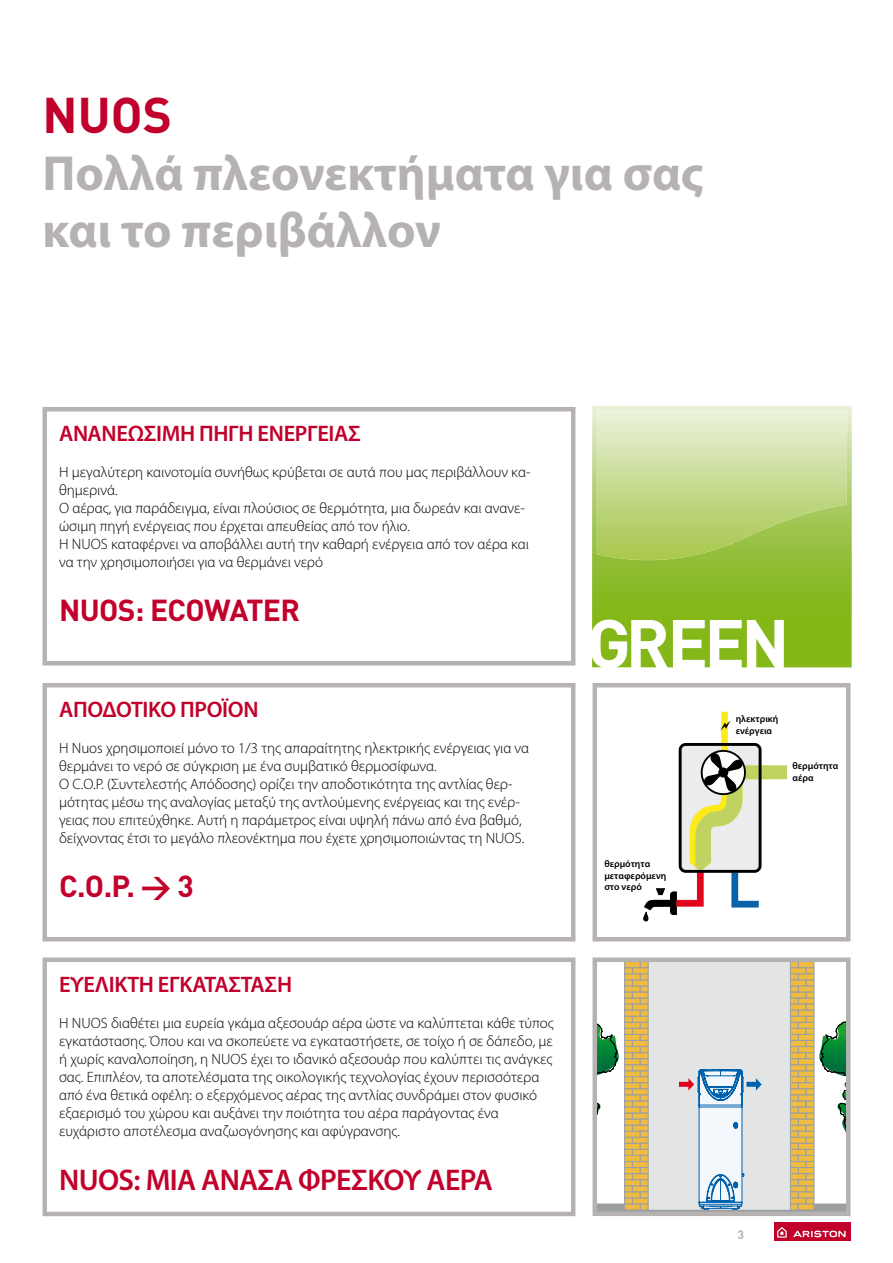
<style>
.page{position:relative;width:893px;height:1263px;background:#fff}
.page>*{position:absolute;margin:0;border:0;box-sizing:border-box;transform-origin:0 0}
.t1{font:700 49.5px/57px "Myriad Pro";color:#b5b2b1}
.t2{font:700 49.5px "DIN";color:#c1002b}
.t3{font:600 30px "Myriad Pro";letter-spacing:-.02em;color:#c1002b}
.t4{font:700 30px "DIN";letter-spacing:-.02em;color:#c1002b}
.t5{font:600 22.5px "Myriad Pro";letter-spacing:-.015em;color:#c1002b}
.t6{font:300 15px/18px "Myriad Pro";color:#000}
.t7{font:700 12px "DIN";color:#b5b2b1}
.t8{font:600 9.75px/11.6px "Myriad Pro";color:#000}
</style>
<div class="page">
<div style="left:43px;top:957px;width:532px;height:259px;border:4px solid #b5b2b1"></div>
<div style="left:43px;top:683px;width:532px;height:258px;border:4px solid #b5b2b1"></div>
<div style="left:43px;top:407px;width:532px;height:258px;border:4px solid #b5b2b1"></div>
<div style="left:592px;top:683px;width:258px;height:258px;border:4px solid #b5b2b1"></div>
<div style="left:648px;top:961px;width:142px;height:249px;background:#e3e4e4"></div>
<div style="left:624px;top:961px;width:17px;height:7px;background:#efbc40;border:1px solid #9c9e9f"></div>
<div style="left:640px;top:961px;width:9px;height:7px;background:#efbc40;border:1px solid #9c9e9f"></div>
<div style="left:798px;top:961px;width:16px;height:7px;background:#efbc40;border:1px solid #9c9e9f"></div>
<div style="left:790px;top:961px;width:9px;height:7px;background:#efbc40;border:1px solid #9c9e9f"></div>
<svg style="left:597px;top:968px;width:248px;height:243px"></svg>
<div style="left:592px;top:957px;width:258px;height:259px;border:4px solid #b5b2b1"></div>
<div style="left:774px;top:1222px;width:76px;height:18px;background:#c1002b"></div>
<svg style="left:777px;top:1227px;width:10px;height:10px"></svg>
<svg style="left:793px;top:1230px;width:53px;height:7px"></svg>
<svg style="left:592px;top:406px;width:260px;height:261px;background:#90be33"></svg>
<svg style="left:597px;top:410px;width:250px;height:150px;background:#c4da8f"></svg>
<svg style="left:592px;top:619px;width:192px;height:49px"></svg>
<svg style="left:643px;top:712px;width:144px;height:210px"></svg>
<h1 class="t2" style="left:43px;top:83px;width:131px">NUOS</h1>
<h1 class="t1" style="left:43px;top:145px;width:663px">Πολλά πλεονεκτήματα για σας και το περιβάλλον</h1>
<h3 class="t5" style="left:59px;top:421px;width:303px">ΑΝΑΝΕΩΣΙΜΗ ΠΗΓΗ ΕΝΕΡΓΕΙΑΣ</h3>
<p class="t6" style="left:59px;top:463px;width:473px">Η μεγαλύτερη καινοτομία συνήθως κρύβεται σε αυτά που μας περιβάλλουν κα&shy;θημερινά.<br>Ο αέρας, για παράδειγμα, είναι πλούσιος σε θερμότητα, μια δωρεάν και ανανε&shy;ώσιμη πηγή ενέργειας που έρχεται απευθείας από τον ήλιο.<br>Η NUOS καταφέρνει να αποβάλλει αυτή την καθαρή ενέργεια από τον αέρα και να την χρησιμοποιήσει για να θερμάνει νερό</p>
<h2 class="t4" style="left:59px;top:590px;width:242px">NUOS: ECOWATER</h2>
<h3 class="t5" style="left:59px;top:697px;width:201px">ΑΠΟΔΟΤΙΚΟ ΠΡΟΪΟΝ</h3>
<p class="t6" style="left:59px;top:739px;width:472px">Η Nuos χρησιμοποιεί μόνο το 1/3 της απαραίτητης ηλεκτρικής ενέργειας για να θερμάνει το νερό σε σύγκριση με ένα συμβατικό θερμοσίφωνα.<br>Ο C.O.P. (Συντελεστής Απόδοσης) ορίζει την αποδοτικότητα της αντλίας θερ&shy;μότητας μέσω της αναλογίας μεταξύ της αντλούμενης ενέργειας και της ενέρ&shy;γειας που επιτεύχθηκε. Αυτή η παράμετρος είναι υψηλή πάνω από ένα βαθμό, δείχνοντας έτσι το μεγάλο πλεονέκτημα που έχετε χρησιμοποιώντας τη NUOS.</p>
<h2 class="t4" style="left:59px;top:866px;width:136px">C.O.P. &gt; 3</h2>
<h3 class="t5" style="left:59px;top:972px;width:235px">ΕΥΕΛΙΚΤΗ ΕΓΚΑΤΑΣΤΑΣΗ</h3>
<p class="t6" style="left:59px;top:1014px;width:496px">Η NUOS διαθέτει μια ευρεία γκάμα αξεσουάρ αέρα ώστε να καλύπτεται κάθε τύπος εγκατάστασης. Όπου και να σκοπεύετε να εγκαταστήσετε, σε τοίχο ή σε δάπεδο, με ή χωρίς καναλοποίηση, η NUOS έχει το ιδανικό αξεσουάρ που καλύπτει τις ανάγκες σας. Επιπλέον, τα αποτελέσματα της οικολογικής τεχνολογίας έχουν περισσότερα από ένα θετικά οφέλη: ο εξερχόμενος αέρας της αντλίας συνδράμει στον φυσικό εξαερισμό του χώρου και αυξάνει την ποιότητα του αέρα παράγοντας ένα ευχάριστο αποτέλεσμα αναζωογόνησης και αφύγρανσης.</p>
<h2 class="t3" style="left:59px;top:1163px;width:435px">NUOS: ΜΙΑ ΑΝΑΣΑ ΦΡΕΣΚΟΥ ΑΕΡΑ</h2>
<p class="t8" style="left:604px;top:858px;width:63px">θερμότητα μεταφερόμενη στο νερό</p>
<p class="t8" style="left:736px;top:713px;width:44px">ηλεκτρική ενέργεια</p>
<p class="t8" style="left:792px;top:760px;width:47px">θερμότητα αέρα</p>
<p class="t7" style="left:738px;top:1227px;width:8px">3</p>
</div>
